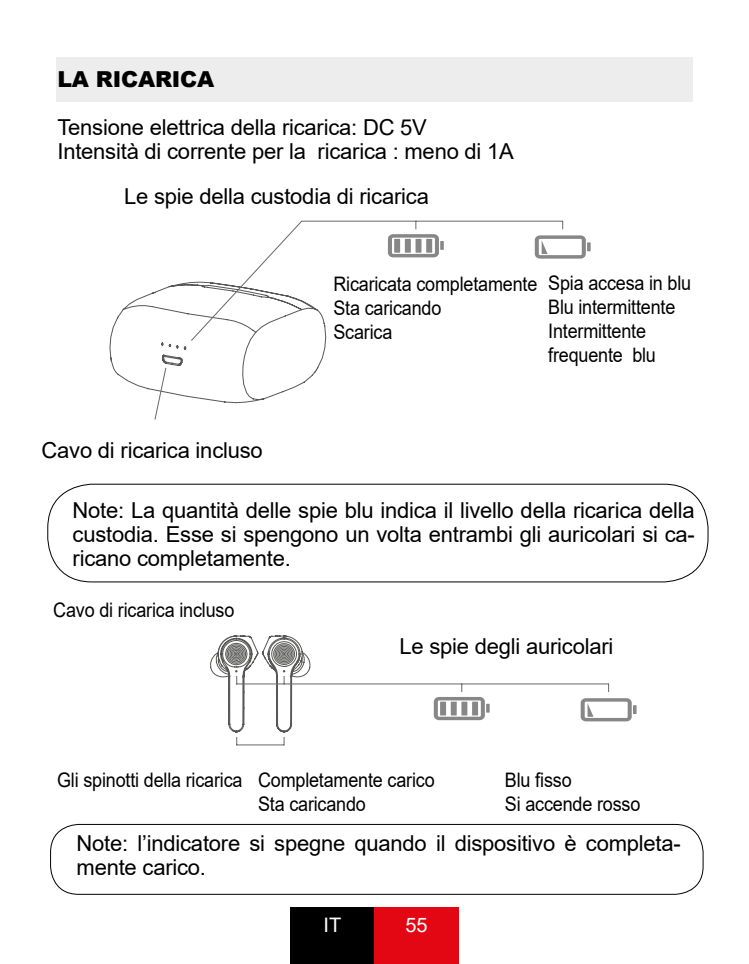
<style>
.page{position:relative;width:749px;height:964px;background:#fff}
.page>*{position:absolute;margin:0;border:0;box-sizing:border-box;transform-origin:0 0}
.t1{font:22px/24px "Arial";letter-spacing:-.01em;color:#000}
.t2{font:900 22px "Arial";letter-spacing:-.01em;color:#000}
.t3{font:20px/24px "Arial";letter-spacing:-.01em;color:#000;scale:.9 1}
.t4{font:20px "Arial";color:#fff}
</style>
<div class="page">
<div style="left:290px;top:907px;width:84px;height:57px;background:#000"></div>
<div style="left:374px;top:907px;width:84px;height:57px;background:#e30613"></div>
<div style="left:56px;top:57px;width:636px;height:44px;background:#ededed"></div>
<div style="left:47px;top:484px;width:661px;height:98px;border:1px solid #000;border-radius:44px"></div>
<div style="left:50px;top:824px;width:653px;height:71px;border:1px solid #000;border-radius:28px"></div>
<svg style="left:109px;top:292px;width:45px;height:99px"></svg>
<svg style="left:563px;top:235px;width:27px;height:24px"></svg>
<svg style="left:154px;top:220px;width:409px;height:200px"></svg>
<svg style="left:580px;top:698px;width:56px;height:23px"></svg>
<hr style="left:236px;top:683px;width:372px;height:1px;background:#6a6668">
<svg style="left:433px;top:683px;width:56px;height:37px"></svg>
<svg style="left:210px;top:635px;width:100px;height:110px"></svg>
<p class="t2" style="left:57px;top:63px;width:158px">LA RICARICA</p>
<p class="t1" style="left:57px;top:115px;width:458px">Tensione elettrica della ricarica: DC 5V<br>Intensità di corrente per la ricarica : meno di 1A</p>
<p class="t1" style="left:124px;top:184px;width:306px">Le spie della custodia di ricarica</p>
<p class="t3" style="left:333px;top:272px;width:228px">Ricaricata completamente<br>Sta caricando<br>Scarica</p>
<p class="t3" style="left:548px;top:271px;width:160px">Spia accesa in blu<br>Blu intermittente<br>Intermittente frequente blu</p>
<p class="t1" style="left:42px;top:438px;width:223px">Cavo di ricarica incluso</p>
<p class="t1" style="left:73px;top:498px;width:623px;text-align:justify">Note: La quantità delle spie blu indica il livello della ricarica della custodia. Esse si spengono un volta entrambi gli auricolari si ca&shy;ricano completamente.</p>
<p class="t3" style="left:53px;top:598px;width:202px">Cavo di ricarica incluso</p>
<p class="t1" style="left:399px;top:634px;width:215px">Le spie degli auricolari</p>
<p class="t3" style="left:258px;top:768px;width:198px;text-indent:-201px">Gli spinotti della ricarica Completamente carico<br>Sta caricando</p>
<p class="t3" style="left:505px;top:768px;width:152px">Blu fisso<br>Si accende rosso</p>
<p class="t1" style="left:77px;top:831px;width:605px">Note: l’indicatore si spegne quando il dispositivo è completa&shy;mente carico.</p>
<p class="t4" style="left:323px;top:911px;width:19px">IT</p>
<p class="t4" style="left:405px;top:911px;width:24px">55</p>
</div>
